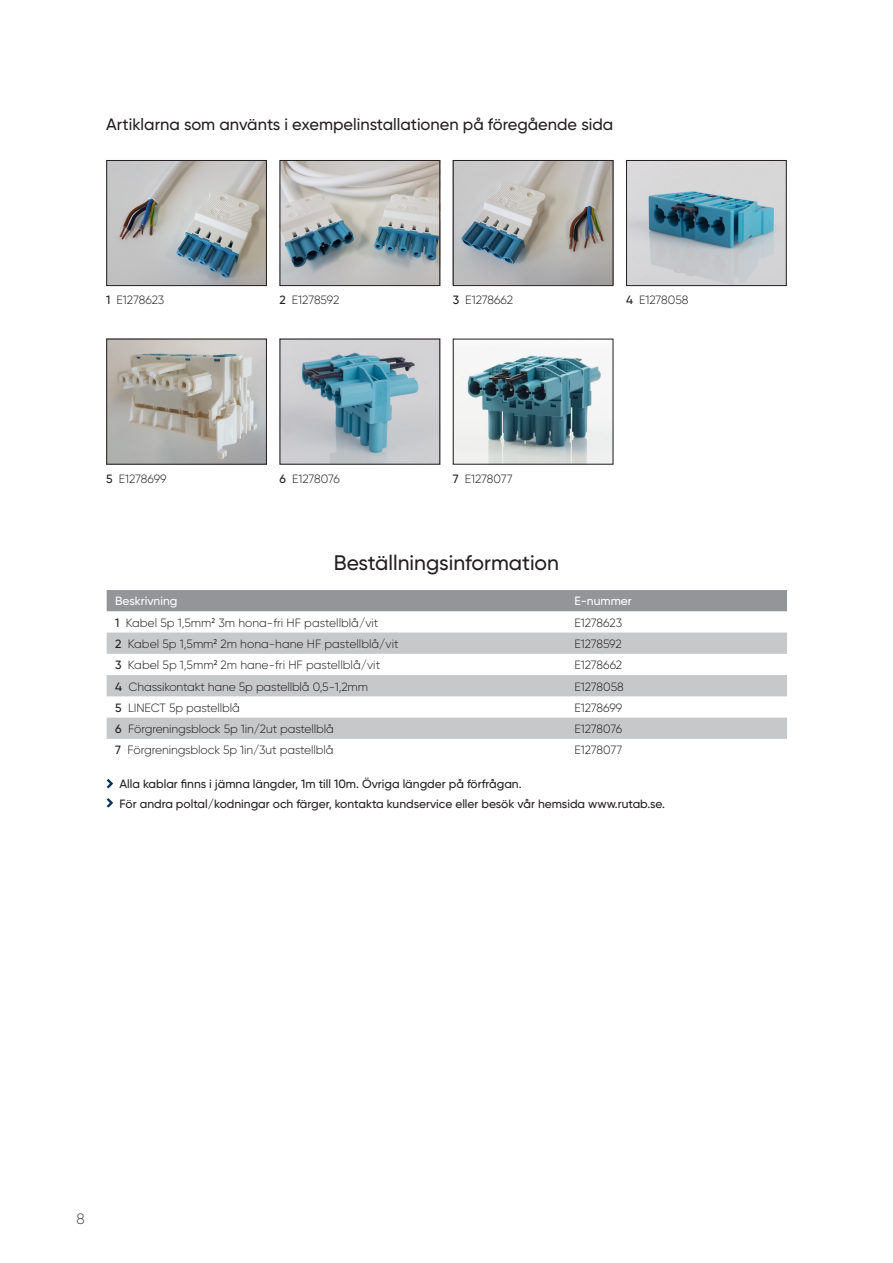
<style>
.page{position:relative;width:893px;height:1263px;background:#fff}
.page>*{position:absolute;margin:0;border:0;box-sizing:border-box;transform-origin:0 0}
.t1{font:500 21px "Gilroy";color:#231f20}
.t2{font:500 16.5px "Gilroy";color:#231f20}
.t3{font:300 15px "Gilroy";color:#4b4c4d}
.t4{font:300 12px "Gilroy";letter-spacing:-.01em;color:#231f20}
.t5{font:500 12px "Gilroy";color:#231f20}
.t6{font:500 12px "Gilroy";color:#fff}
.s1{font-weight:500}
</style>
<div class="page">
<div style="left:107px;top:590px;width:680px;height:21px;background:#939598"></div>
<svg style="left:107px;top:632px;width:680px;height:107px;fill:#c7c8ca"></svg>
<svg style="left:107px;top:779px;width:6px;height:9px"></svg>
<svg style="left:107px;top:798px;width:6px;height:10px"></svg>
<img style="left:108px;top:162px;width:157px;height:122px">
<div style="left:106px;top:160px;width:161px;height:126px;border:1px solid #231f20"></div>
<img style="left:108px;top:341px;width:157px;height:122px">
<div style="left:106px;top:339px;width:161px;height:126px;border:1px solid #231f20"></div>
<img style="left:282px;top:162px;width:156px;height:122px">
<div style="left:280px;top:160px;width:160px;height:126px;border:1px solid #231f20"></div>
<img style="left:282px;top:341px;width:156px;height:122px">
<div style="left:280px;top:339px;width:160px;height:126px;border:1px solid #231f20"></div>
<img style="left:455px;top:162px;width:156px;height:122px">
<div style="left:453px;top:160px;width:160px;height:126px;border:1px solid #231f20"></div>
<img style="left:455px;top:354px;width:156px;height:109px">
<div style="left:453px;top:339px;width:160px;height:126px;border:1px solid #231f20"></div>
<img style="left:628px;top:162px;width:157px;height:122px">
<div style="left:626px;top:160px;width:161px;height:126px;border:1px solid #231f20"></div>
<p class="t2" style="left:106px;top:114px;width:509px">Artiklarna som använts i exempelinstallationen på föregående sida</p>
<p class="t4" style="left:106px;top:293px;width:60px"><span class="s1">1</span> E1278623</p>
<p class="t4" style="left:280px;top:293px;width:61px"><span class="s1">2</span> E1278592</p>
<p class="t4" style="left:453px;top:293px;width:62px"><span class="s1">3</span> E1278662</p>
<p class="t4" style="left:626px;top:293px;width:64px"><span class="s1">4</span> E1278058</p>
<p class="t4" style="left:106px;top:471px;width:62px"><span class="s1">5</span> E1278699</p>
<p class="t4" style="left:280px;top:471px;width:62px"><span class="s1">6</span> E1278076</p>
<p class="t4" style="left:453px;top:471px;width:61px"><span class="s1">7</span> E1278077</p>
<p class="t1" style="left:334px;top:549px;width:227px">Beställningsinformation</p>
<p class="t6" style="left:115px;top:594px;width:64px">Beskrivning</p>
<p class="t6" style="left:574px;top:594px;width:59px">E-nummer</p>
<p class="t4" style="left:115px;top:615px;width:265px"><span class="s1">1</span> Kabel 5p 1,5mm<sup>2</sup> 3m hona-fri HF pastellblå/vit</p>
<p class="t4" style="left:574px;top:615px;width:49px">E1278623</p>
<p class="t4" style="left:115px;top:636px;width:285px"><span class="s1">2</span> Kabel 5p 1,5mm<sup>2</sup> 2m hona-hane HF pastellblå/vit</p>
<p class="t4" style="left:574px;top:636px;width:49px">E1278592</p>
<p class="t4" style="left:115px;top:658px;width:267px"><span class="s1">3</span> Kabel 5p 1,5mm<sup>2</sup> 2m hane-fri HF pastellblå/vit</p>
<p class="t4" style="left:574px;top:658px;width:49px">E1278662</p>
<p class="t4" style="left:115px;top:679px;width:254px"><span class="s1">4</span> Chassikontakt hane 5p pastellblå 0,5-1,2mm</p>
<p class="t4" style="left:574px;top:679px;width:51px">E1278058</p>
<p class="t4" style="left:115px;top:700px;width:126px"><span class="s1">5</span> LINECT 5p pastellblå</p>
<p class="t4" style="left:574px;top:700px;width:49px">E1278699</p>
<p class="t4" style="left:115px;top:721px;width:220px"><span class="s1">6</span> Förgreningsblock 5p 1in/2ut pastellblå</p>
<p class="t4" style="left:574px;top:721px;width:49px">E1278076</p>
<p class="t4" style="left:115px;top:743px;width:220px"><span class="s1">7</span> Förgreningsblock 5p 1in/3ut pastellblå</p>
<p class="t4" style="left:574px;top:743px;width:49px">E1278077</p>
<p class="t5" style="left:119px;top:777px;width:404px">Alla kablar finns i jämna längder, 1m till 10m. Övriga längder på förfrågan.</p>
<p class="t5" style="left:119px;top:796px;width:547px">För andra poltal/kodningar och färger, kontakta kundservice eller besök vår hemsida www.rutab.se.</p>
<p class="t3" style="left:77px;top:1209px;width:10px">8</p>
</div>
